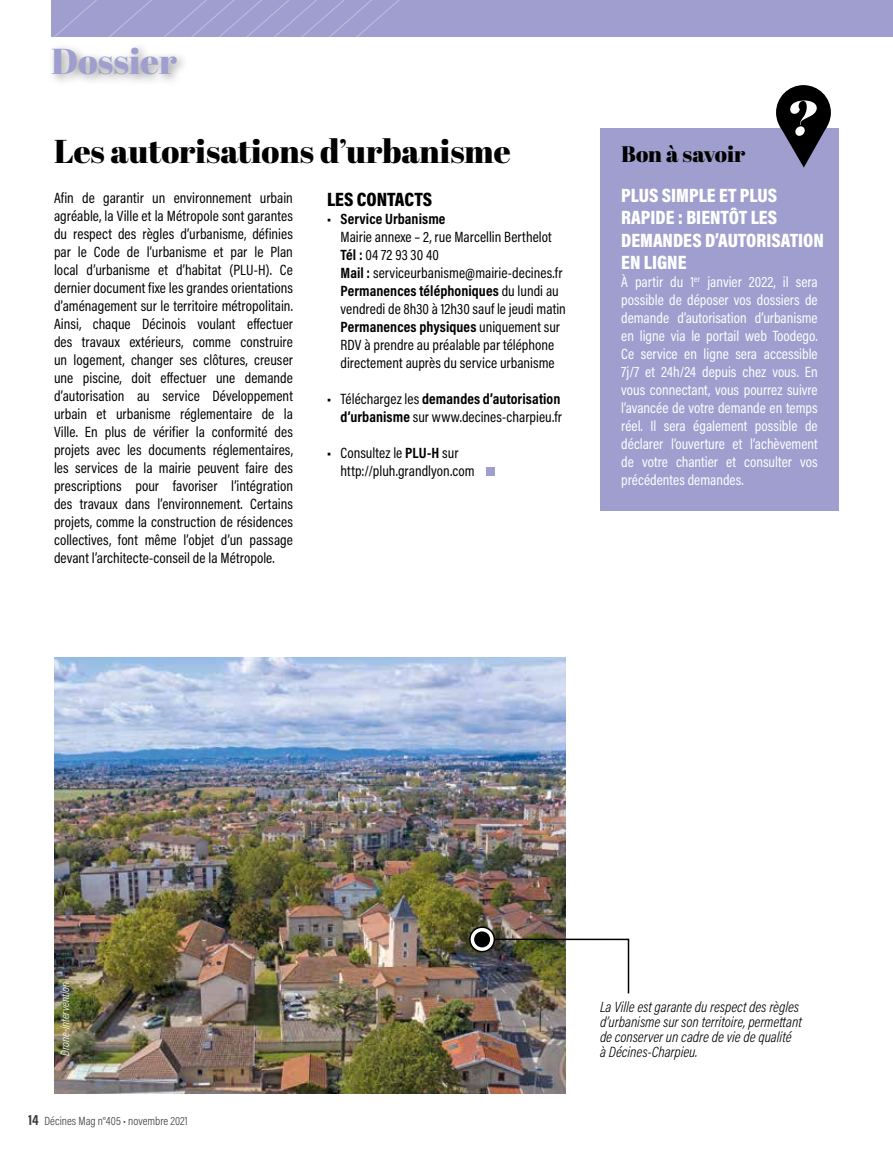
<style>
.page{position:relative;width:893px;height:1149px;background:#fff}
.page>*{position:absolute;margin:0;border:0;box-sizing:border-box;transform-origin:0 0}
.t1{font:36px "Abril Fatface";color:#9f9ece}
.t2{font:33px "Abril Fatface";color:#000}
.t3{font:22.5px "Abril Fatface";color:#000}
.t4{font:900 19.5px/22.5px "Acumin Pro Cond";color:#fff}
.t5{font:900 19.5px "Acumin Pro Cond";color:#000}
.t6{font:15px/18px "Acumin Pro Cond";letter-spacing:.005em;color:#000}
.t7{font:15px/18px "Acumin Pro Cond";color:#fff;text-align:justify}
.t8{font:italic 300 15px/15px "Acumin Pro Cond";color:#000}
.t9{font:700 15px "Acumin Pro Cond";letter-spacing:.005em;color:#000}
.t10{font:300 12px "Acumin Pro Cond";color:#3c3c3b}
.t11{font:italic 300 12px "Acumin Pro Cond";color:#fff}
.s1{font-weight:700}
.s2{font-weight:700;font-size:15px}
</style>
<div class="page">
<div style="left:47px;top:42px;width:142px;height:44px;background:#000;opacity:.38"></div>
<div style="left:51px;top:0;width:842px;height:36px;background:#9f9ece"></div>
<svg style="left:55px;top:0;width:344px;height:36px"></svg>
<img style="left:54px;top:657px;width:512px;height:436px">
<img style="left:483px;top:937px;width:147px;height:57px">
<svg style="left:470px;top:926px;width:24px;height:25px"></svg>
<div style="left:469px;top:926px;width:26px;height:26px;border:2px solid #000;border-radius:50%"></div>
<div style="left:474px;top:931px;width:16px;height:16px;background:#000;border-radius:50%"></div>
<div style="left:600px;top:128px;width:239px;height:382px;background:#9f9ece"></div>
<div style="left:776px;top:85px;width:55px;height:55px;background:#000;border-radius:50%"></div>
<svg style="left:780px;top:100px;width:47px;height:67px"></svg>
<div style="left:486px;top:467px;width:8px;height:9px;background:#9f9ece"></div>
<h1 class="t1" style="left:51px;top:36px;width:127px">Dossier</h1>
<h2 class="t2" style="left:54px;top:128px;width:458px">Les autorisations d’urbanisme</h2>
<p class="t6" style="left:54px;top:188px;width:240px;text-align:justify">Afin de garantir un environnement urbain agréable, la Ville et la Métropole sont garantes du respect des règles d’urbanisme, définies par le Code de l’urbanisme et par le Plan local d’urbanisme et d’habitat (PLU-H). Ce dernier document fixe les grandes orientations d’aménagement sur le territoire métropolitain.<br>Ainsi, chaque Décinois voulant effectuer des travaux extérieurs, comme construire un logement, changer ses clôtures, creuser une piscine, doit effectuer une demande d’autorisation au service Développement urbain et urbanisme réglementaire de la Ville. En plus de vérifier la conformité des projets avec les documents réglementaires, les services de la mairie peuvent faire des prescriptions pour favoriser l’intégration des travaux dans l’environnement. Certains projets, comme la construction de résidences collectives, font même l’objet d’un passage devant l’architecte-conseil de la Métropole.</p>
<h3 class="t5" style="left:327px;top:186px;width:107px">LES CONTACTS</h3>
<p class="t9" style="left:327px;top:209px;width:120px">• Service Urbanisme</p>
<p class="t6" style="left:340px;top:227px;width:227px">Mairie annexe – 2, rue Marcellin Berthelot <span class="s1">Tél :</span> 04 72 93 30 40<br><span class="s1">Mail :</span> serviceurbanisme@mairie-decines.fr <span class="s1">Permanences téléphoniques</span> du lundi au vendredi de 8h30 à 12h30 sauf le jeudi matin <span class="s1">Permanences physiques</span> uniquement sur RDV à prendre au préalable par téléphone directement auprès du service urbanisme</p>
<p class="t6" style="left:327px;top:389px;width:236px;text-align:right"><span class="s1">•</span> Téléchargez les <span class="s1">demandes d’autorisation d’urbanisme</span> sur www.decines-charpieu.fr</p>
<p class="t6" style="left:340px;top:443px;width:136px;text-indent:-14px"><span class="s1">•</span> Consultez le <span class="s1">PLU-H</span> sur http://pluh.grandlyon.com</p>
<h3 class="t3" style="left:621px;top:138px;width:126px">Bon à savoir</h3>
<h3 class="t4" style="left:621px;top:183px;width:204px">PLUS SIMPLE ET PLUS<br>RAPIDE : BIENTÔT LES<br>DEMANDES D’AUTORISATION<br>EN LIGNE</h3>
<p class="t7" style="left:621px;top:272px;width:198px">À partir du 1<sup>er</sup> janvier 2022, il sera possible de déposer vos dossiers de demande d’autorisation d’urbanisme en ligne via le portail web Toodego.<br>Ce service en ligne sera accessible 7j/7 et 24h/24 depuis chez vous. En vous connectant, vous pourrez suivre l’avancée de votre demande en temps réel. Il sera également possible de déclarer l’ouverture et l’achèvement de votre chantier et consulter vos précédentes demandes.</p>
<p class="t11" style="left:57px;top:1055px;width:75px;rotate:-90deg">Drone-intervention</p>
<p class="t10" style="left:28px;top:1112px;width:161px"><span class="s2">14</span> Décines Mag n°405 • novembre 2021</p>
<p class="t8" style="left:600px;top:998px;width:203px">La Ville est garante du respect des règles d’urbanisme sur son territoire, permettant de conserver un cadre de vie de qualité<br>à Décines-Charpieu.</p>
</div>
